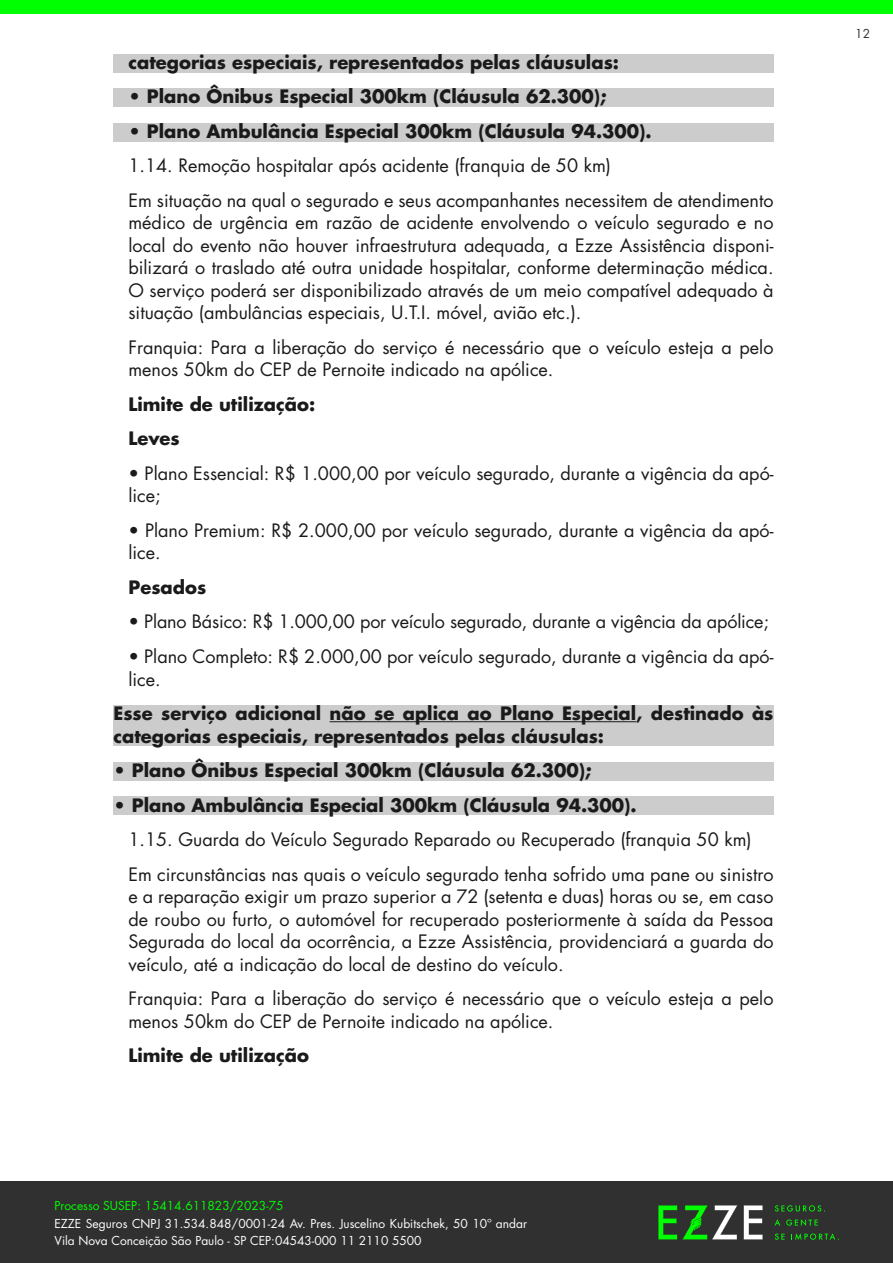
<style>
.page{position:relative;width:893px;height:1263px;background:#fff}
.page>*{position:absolute;margin:0;border:0;box-sizing:border-box;transform-origin:0 0}
.t1{font:18px/22.5px "Futura Std";color:#1a1a1a}
.t2{font:700 18px/34.5px "Futura Std";color:#1a1a1a}
.t3{font:12px/16.5px "Futura Std";color:#fff}
.t4{font:12px "Futura Std";color:#0f0}
.t5{font:12px "Futura Std";color:#303030}
</style>
<div class="page">
<div style="left:0;top:0;width:893px;height:13px;background:#0f0"></div>
<div style="left:0;top:1182px;width:893px;height:81px;background:#303030"></div>
<svg style="left:658px;top:1205px;width:105px;height:35px"></svg>
<svg style="left:775px;top:1205px;width:50px;height:6px"></svg>
<svg style="left:774px;top:1219px;width:6px;height:6px"></svg>
<svg style="left:786px;top:1219px;width:32px;height:7px"></svg>
<svg style="left:775px;top:1233px;width:10px;height:7px"></svg>
<svg style="left:791px;top:1233px;width:48px;height:7px"></svg>
<div style="left:113px;top:54px;width:660px;height:18px;background:#ccc"></div>
<div style="left:113px;top:88px;width:660px;height:18px;background:#ccc"></div>
<div style="left:113px;top:123px;width:660px;height:18px;background:#ccc"></div>
<div style="left:113px;top:705px;width:660px;height:41px;background:#ccc"></div>
<hr style="left:330px;top:721px;width:306px;height:1px;background:#1a1a1a">
<div style="left:113px;top:762px;width:660px;height:18px;background:#ccc"></div>
<div style="left:113px;top:796px;width:660px;height:18px;background:#ccc"></div>
<p class="t2" style="left:128px;top:45px;width:492px">categorias especiais, representados pelas cláusulas:</p>
<p class="t2" style="left:128px;top:79px;width:479px">• Plano Ônibus Especial 300km (Cláusula 62.300);</p>
<p class="t2" style="left:128px;top:114px;width:525px">• Plano Ambulância Especial 300km (Cláusula 94.300).</p>
<p class="t1" style="left:128px;top:149px;width:647px;line-height:34.5px">1.14. Remoção hospitalar após acidente (franquia de 50 km)<br>Em situação na qual o segurado e seus acompanhantes necessitem de atendimento</p>
<p class="t1" style="left:128px;top:212px;width:647px;text-align:justify">médico de urgência em razão de acidente envolvendo o veículo segurado e no local do evento não houver infraestrutura adequada, a Ezze Assistência disponi&shy;bilizará o traslado até outra unidade hospitalar, conforme determinação médica.<br>O serviço poderá ser disponibilizado através de um meio compatível adequado à situação (ambulâncias especiais, U.T.I. móvel, avião etc.).</p>
<p class="t1" style="left:128px;top:336px;width:646px">Franquia: Para a liberação do serviço é necessário que o veículo esteja a pelo menos 50km do CEP de Pernoite indicado na apólice.</p>
<p class="t2" style="left:128px;top:387px;width:188px">Limite de utilização:<br>Leves</p>
<p class="t1" style="left:128px;top:462px;width:647px">• Plano Essencial: R$ 1.000,00 por veículo segurado, durante a vigência da apó&shy;lice;</p>
<p class="t1" style="left:128px;top:519px;width:646px">• Plano Premium: R$ 2.000,00 por veículo segurado, durante a vigência da apó&shy;lice.</p>
<p class="t2" style="left:128px;top:570px;width:79px">Pesados</p>
<p class="t1" style="left:128px;top:611px;width:642px">• Plano Básico: R$ 1.000,00 por veículo segurado, durante a vigência da apólice;</p>
<p class="t1" style="left:128px;top:645px;width:646px">• Plano Completo: R$ 2.000,00 por veículo segurado, durante a vigência da apó&shy;lice.</p>
<p class="t2" style="left:113px;top:702px;width:662px;line-height:22.5px">Esse serviço adicional não se aplica ao Plano Especial, destinado às categorias especiais, representados pelas cláusulas:</p>
<p class="t2" style="left:113px;top:753px;width:479px">• Plano Ônibus Especial 300km (Cláusula 62.300);</p>
<p class="t2" style="left:113px;top:787px;width:525px">• Plano Ambulância Especial 300km (Cláusula 94.300).</p>
<p class="t1" style="left:128px;top:822px;width:647px;line-height:34.5px">1.15. Guarda do Veículo Segurado Reparado ou Recuperado (franquia 50 km)<br>Em circunstâncias nas quais o veículo segurado tenha sofrido uma pane ou sinistro</p>
<p class="t1" style="left:128px;top:885px;width:647px;text-align:justify">e a reparação exigir um prazo superior a 72 (setenta e duas) horas ou se, em caso de roubo ou furto, o automóvel for recuperado posteriormente à saída da Pessoa Segurada do local da ocorrência, a Ezze Assistência, providenciará a guarda do veículo, até a indicação do local de destino do veículo.</p>
<p class="t1" style="left:128px;top:987px;width:646px">Franquia: Para a liberação do serviço é necessário que o veículo esteja a pelo menos 50km do CEP de Pernoite indicado na apólice.</p>
<p class="t2" style="left:128px;top:1038px;width:182px">Limite de utilização</p>
<p class="t4" style="left:55px;top:1198px;width:230px">Processo SUSEP: 15414.611823/2023-75</p>
<p class="t3" style="left:55px;top:1216px;width:474px">EZZE Seguros CNPJ 31.534.848/0001-24 Av. Pres. Juscelino Kubitschek, 50 10º andar<br>Vila Nova Conceição São Paulo - SP CEP:04543-000 11 2110 5500</p>
<p class="t5" style="left:855px;top:25px;width:16px">12</p>
</div>
